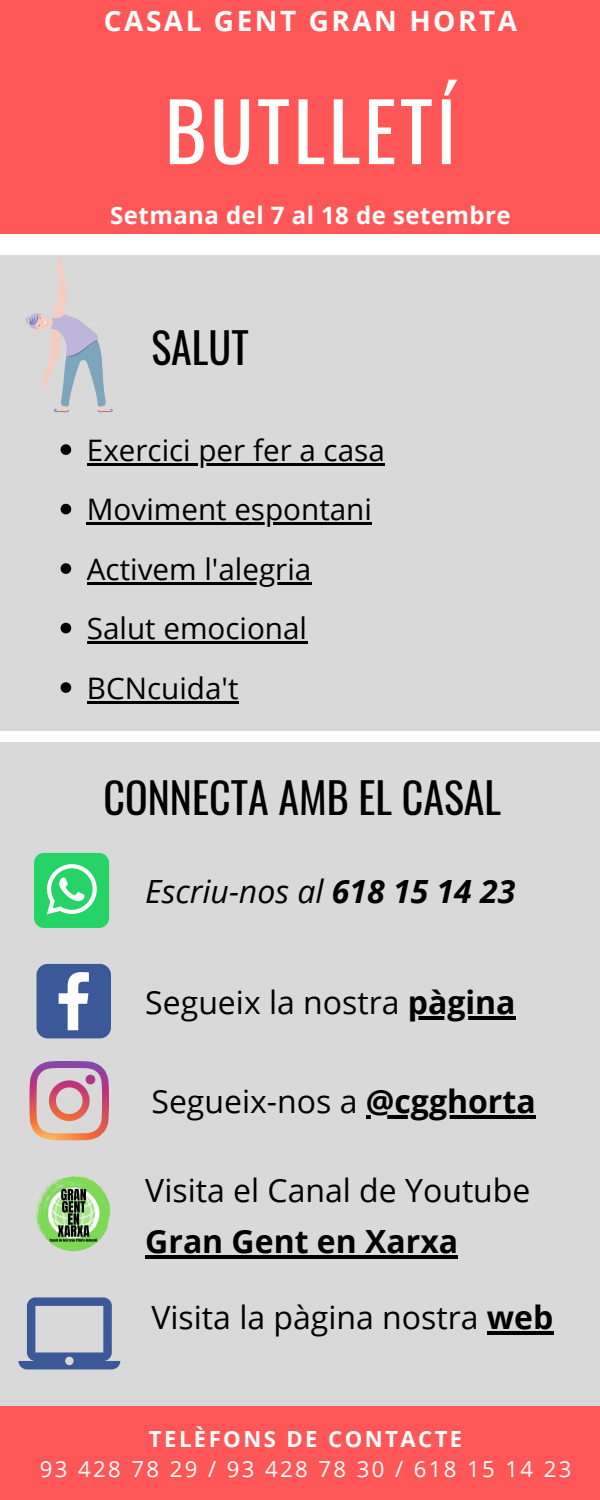
<style>
.page{position:relative;width:600px;height:1500px;background:#fff}
.page>*{position:absolute;margin:0;border:0;box-sizing:border-box;transform-origin:0 0}
.t1{font:80px "Oswald";letter-spacing:.045em;color:#fff}
.t2{font:42px "Oswald";color:#000}
.t3{font:32px "Open Sans";color:#000}
.t4{font:italic 32px "Open Sans";color:#000}
.t5{font:700 32px "Open Sans";color:#000}
.t6{font:29.6px/59.5px "Open Sans";color:#000}
.t7{font:700 28px "Open Sans";letter-spacing:.09em;color:#fff}
.t8{font:700 24px "Open Sans";letter-spacing:.02em;color:#fff}
.t9{font:22.1px "Open Sans";letter-spacing:.11em;color:#fff}
.t10{font:700 22.1px "Open Sans";letter-spacing:.11em;color:#fff}
.s1{font-weight:700}
</style>
<div class="page">
<div style="left:0;top:0;width:600px;height:233px;background:#ff5757"></div>
<div style="left:0;top:256px;width:600px;height:475px;background:#d9d9d9"></div>
<svg style="left:61px;top:444px;width:10px;height:11px"></svg>
<hr style="left:87px;top:463px;width:298px;height:3px;background:#000">
<svg style="left:61px;top:504px;width:10px;height:10px"></svg>
<hr style="left:87px;top:522px;width:285px;height:3px;background:#000">
<svg style="left:61px;top:563px;width:10px;height:11px"></svg>
<hr style="left:87px;top:582px;width:224px;height:3px;background:#000">
<svg style="left:61px;top:623px;width:10px;height:10px"></svg>
<hr style="left:87px;top:641px;width:220px;height:3px;background:#000">
<svg style="left:61px;top:682px;width:10px;height:11px"></svg>
<hr style="left:87px;top:701px;width:152px;height:2px;background:#000">
<div style="left:0;top:743px;width:600px;height:677px;background:#d9d9d9"></div>
<div style="left:0;top:1407px;width:600px;height:93px;background:#ff5757"></div>
<svg style="left:26px;top:256px;width:87px;height:156px"></svg>
<svg style="left:29px;top:1061px;width:80px;height:79px"></svg>
<svg style="left:37px;top:964px;width:74px;height:74px;background:#5d75a9"></svg>
<svg style="left:18px;top:1297px;width:102px;height:72px"></svg>
<div style="left:34px;top:853px;width:75px;height:75px;background:#25d366;border-radius:10px"></div>
<svg style="left:47px;top:864px;width:50px;height:50px"></svg>
<img style="left:36px;top:1175px;width:75px;height:77px">
<hr style="left:408px;top:1016px;width:108px;height:3px;background:#000">
<hr style="left:366px;top:1116px;width:170px;height:3px;background:#000">
<hr style="left:487px;top:1331px;width:66px;height:3px;background:#000">
<hr style="left:145px;top:1256px;width:313px;height:3px;background:#000">
<p class="t7" style="left:104px;top:1px;width:415px">CASAL GENT GRAN HORTA</p>
<h1 class="t1" style="left:165px;top:69px;width:293px">BUTLLETÍ</h1>
<p class="t8" style="left:110px;top:198px;width:402px">Setmana del 7 al 18 de setembre</p>
<h2 class="t2" style="left:151px;top:314px;width:99px">SALUT</h2>
<p class="t6" style="left:87px;top:419px;width:299px">Exercici per fer a casa<br>Moviment espontani<br>Activem l'alegria<br>Salut emocional<br>BCNcuida't</p>
<h2 class="t2" style="left:103px;top:765px;width:399px">CONNECTA AMB EL CASAL</h2>
<p class="t4" style="left:145px;top:869px;width:372px">Escriu-nos al <span class="s1">618 15 14 23</span></p>
<p class="t3" style="left:145px;top:980px;width:372px">Segueix la nostra <span class="s1">pàgina</span></p>
<p class="t3" style="left:151px;top:1079px;width:386px">Segueix-nos a <span class="s1">@cgghorta</span></p>
<p class="t3" style="left:145px;top:1168px;width:387px">Visita el Canal de Youtube</p>
<p class="t5" style="left:145px;top:1219px;width:314px">Gran Gent en Xarxa</p>
<p class="t3" style="left:151px;top:1295px;width:403px">Visita la pàgina nostra <span class="s1">web</span></p>
<p class="t10" style="left:149px;top:1423px;width:315px">TELÈFONS DE CONTACTE</p>
<p class="t9" style="left:40px;top:1454px;width:533px">93 428 78 29 / 93 428 78 30 / 618 15 14 23</p>
</div>
